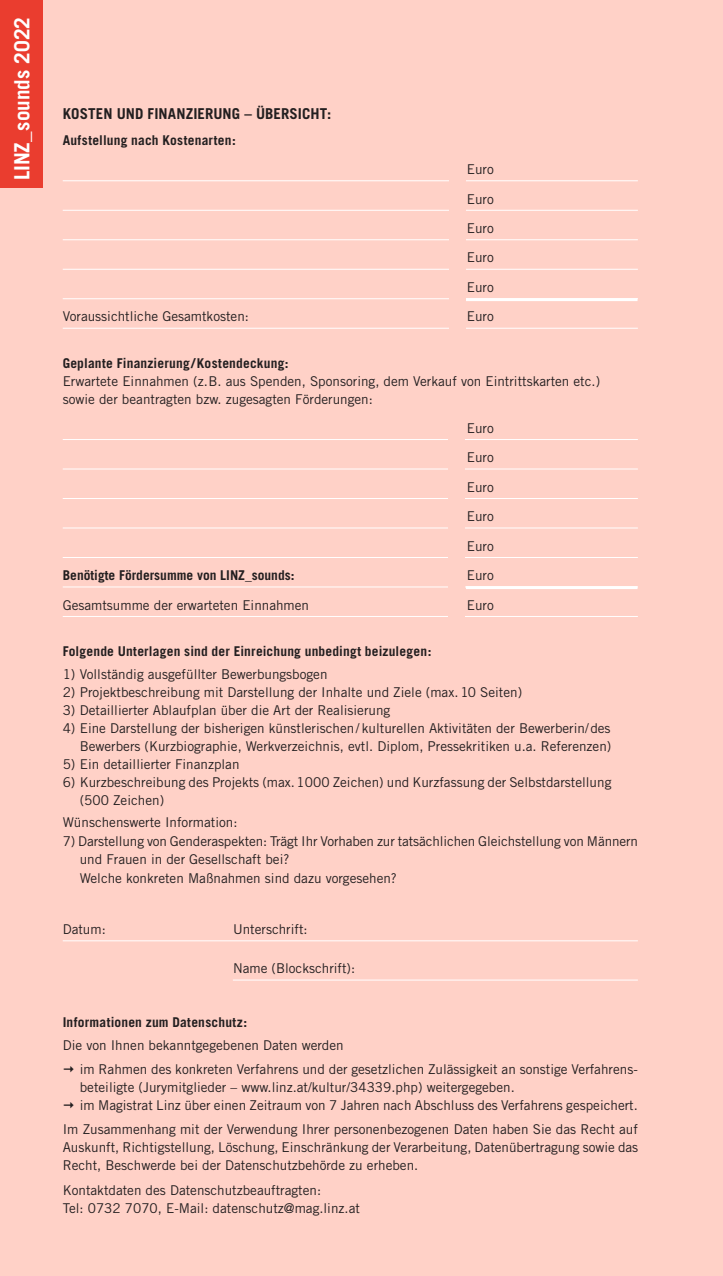
<style>
.page{position:relative;width:723px;height:1276px;background:#ffd1c7}
.page>*{position:absolute;margin:0;border:0;box-sizing:border-box;transform-origin:0 0}
.Titel_1{font:700 21px "Trade Gothic";letter-spacing:.005em;color:#fff}
.Titel_2{font:700 15px "Trade Gothic";letter-spacing:.005em;color:#231f20}
.Fließtext{font:13.5px/18px "Trade Gothic";color:#231f20}
.Titel_3{font:700 13.5px "Trade Gothic";letter-spacing:.015em;color:#231f20}
.Fließtext-2{font:700 13.5px "Trade Gothic";color:#231f20}
</style>
<div class="page">
<div style="left:0;top:0;width:43px;height:187px;background:#ea3d2f"></div>
<hr style="left:456px;top:298px;width:181px;height:3px;background:#fff">
<hr style="left:458px;top:586px;width:179px;height:3px;background:#fff">
<hr style="left:63px;top:180px;width:575px;height:1px;background:#fff">
<hr style="left:63px;top:210px;width:575px;height:1px;background:#fff">
<hr style="left:63px;top:239px;width:575px;height:1px;background:#fff">
<hr style="left:63px;top:269px;width:575px;height:1px;background:#fff">
<hr style="left:63px;top:298px;width:575px;height:1px;background:#fff">
<hr style="left:63px;top:328px;width:575px;height:1px;background:#fff">
<hr style="left:63px;top:439px;width:575px;height:1px;background:#fff">
<hr style="left:63px;top:468px;width:575px;height:1px;background:#fff">
<hr style="left:63px;top:498px;width:575px;height:1px;background:#fff">
<hr style="left:63px;top:527px;width:575px;height:1px;background:#fff">
<hr style="left:63px;top:557px;width:575px;height:1px;background:#fff">
<hr style="left:63px;top:586px;width:575px;height:1px;background:#fff">
<hr style="left:63px;top:616px;width:575px;height:1px;background:#fff">
<hr style="left:63px;top:940px;width:575px;height:1px;background:#fff">
<hr style="left:233px;top:979px;width:405px;height:1px;background:#fff">
<div style="left:450px;top:162px;width:16px;height:186px;background:#ffd1c7"></div>
<div style="left:449px;top:419px;width:16px;height:207px;background:#ffd1c7"></div>
<p class="Titel_1" style="left:9px;top:180px;width:165px;rotate:-90deg">LINZ_sounds 2022</p>
<p class="Titel_2" style="left:63px;top:104px;width:270px">KOSTEN UND FINANZIERUNG – ÜBERSICHT:</p>
<p class="Titel_3" style="left:63px;top:132px;width:175px">Aufstellung nach Kostenarten:</p>
<p class="Fließtext" style="left:467px;top:160px;width:28px">Euro</p>
<p class="Fließtext" style="left:467px;top:189px;width:28px">Euro</p>
<p class="Fließtext" style="left:467px;top:219px;width:28px">Euro</p>
<p class="Fließtext" style="left:467px;top:248px;width:28px">Euro</p>
<p class="Fließtext" style="left:467px;top:278px;width:28px">Euro</p>
<p class="Fließtext" style="left:63px;top:307px;width:188px">Voraussichtliche Gesamtkosten:</p>
<p class="Fließtext" style="left:467px;top:307px;width:28px">Euro</p>
<p class="Titel_3" style="left:63px;top:355px;width:227px">Geplante Finanzierung /Kostendeckung:</p>
<p class="Fließtext" style="left:63px;top:372px;width:539px">Erwartete Einnahmen (z.B. aus Spenden, Sponsoring, dem Verkauf von Eintrittskarten etc.)</p>
<p class="Fließtext" style="left:63px;top:390px;width:312px">sowie der beantragten bzw. zugesagten Förderungen:</p>
<p class="Fließtext" style="left:467px;top:419px;width:28px">Euro</p>
<p class="Fließtext" style="left:467px;top:448px;width:28px">Euro</p>
<p class="Fließtext" style="left:467px;top:478px;width:28px">Euro</p>
<p class="Fließtext" style="left:467px;top:507px;width:28px">Euro</p>
<p class="Fließtext" style="left:467px;top:537px;width:28px">Euro</p>
<p class="Fließtext-2" style="left:63px;top:567px;width:233px">Benötigte Fördersumme von LINZ_sounds:</p>
<p class="Fließtext" style="left:467px;top:566px;width:28px">Euro</p>
<p class="Fließtext" style="left:63px;top:596px;width:248px">Gesamtsumme der erwarteten Einnahmen</p>
<p class="Fließtext" style="left:467px;top:596px;width:28px">Euro</p>
<p class="Titel_3" style="left:63px;top:643px;width:370px">Folgende Unterlagen sind der Einreichung unbedingt beizulegen:</p>
<p class="Fließtext" style="left:63px;top:664px;width:266px">1) Vollständig ausgefüllter Bewerbungsbogen</p>
<p class="Fließtext" style="left:63px;top:682px;width:461px">2) Projektbeschreibung mit Darstellung der Inhalte und Ziele (max.10 Seiten)</p>
<p class="Fließtext" style="left:63px;top:700px;width:329px">3) Detaillierter Ablaufplan über die Art der Realisierung</p>
<p class="Fließtext" style="left:63px;top:718px;width:549px">4) Eine Darstellung der bisherigen künstlerischen/ kulturellen Aktivitäten der Bewerberin/des</p>
<p class="Fließtext" style="left:80px;top:736px;width:533px">Bewerbers (Kurzbiographie, Werkverzeichnis, evtl. Diplom, Pressekritiken u.a. Referenzen)</p>
<p class="Fließtext" style="left:63px;top:754px;width:178px">5) Ein detaillierter Finanzplan</p>
<p class="Fließtext" style="left:80px;top:772px;width:533px;text-indent:-17px">6) Kurzbeschreibung des Projekts (max.1000 Zeichen) und Kurzfassung der Selbstdarstellung (500 Zeichen)</p>
<p class="Fließtext" style="left:63px;top:813px;width:176px">Wünschenswerte Information:</p>
<p class="Fließtext" style="left:63px;top:831px;width:577px">7) Darstellung von Genderaspekten: Trägt Ihr Vorhaben zur tatsächlichen Gleichstellung von Männern</p>
<p class="Fließtext" style="left:80px;top:850px;width:211px">und Frauen in der Gesellschaft bei?</p>
<p class="Fließtext" style="left:80px;top:869px;width:319px">Welche konkreten Maßnahmen sind dazu vorgesehen?</p>
<p class="Fließtext" style="left:63px;top:920px;width:45px">Datum:</p>
<p class="Fließtext" style="left:233px;top:920px;width:76px">Unterschrift:</p>
<p class="Fließtext" style="left:233px;top:959px;width:124px">Name (Blockschrift):</p>
<p class="Titel_3" style="left:63px;top:1014px;width:186px">Informationen zum Datenschutz:</p>
<p class="Fließtext" style="left:63px;top:1035px;width:282px">Die von Ihnen bekanntgegebenen Daten werden</p>
<p class="Fließtext" style="left:80px;top:1060px;width:559px">im Rahmen des konkreten Verfahrens und der gesetzlichen Zulässigkeit an sonstige Verfahrens-</p>
<p class="Fließtext" style="left:80px;top:1078px;width:436px">beteiligte (Jurymitglieder – www.linz.at/kultur/34339.php) weitergegeben.</p>
<p class="Fließtext" style="left:80px;top:1096px;width:560px">im Magistrat Linz über einen Zeitraum von 7 Jahren nach Abschluss des Verfahrens gespeichert.</p>
<p class="Fließtext" style="left:63px;top:1120px;width:577px;text-align:justify">Im Zusammenhang mit der Verwendung Ihrer personenbezogenen Daten haben Sie das Recht auf Auskunft, Richtigstellung, Löschung, Einschränkung der Verarbeitung, Datenübertragung sowie das Recht, Beschwerde bei der Datenschutzbehörde zu erheben.</p>
<p class="Fließtext" style="left:63px;top:1180px;width:260px">Kontaktdaten des Datenschutzbeauftragten:</p>
<p class="Fließtext" style="left:63px;top:1198px;width:299px">Tel: 0732 7070, E-Mail: datenschutz@mag.linz.at</p>
</div>
